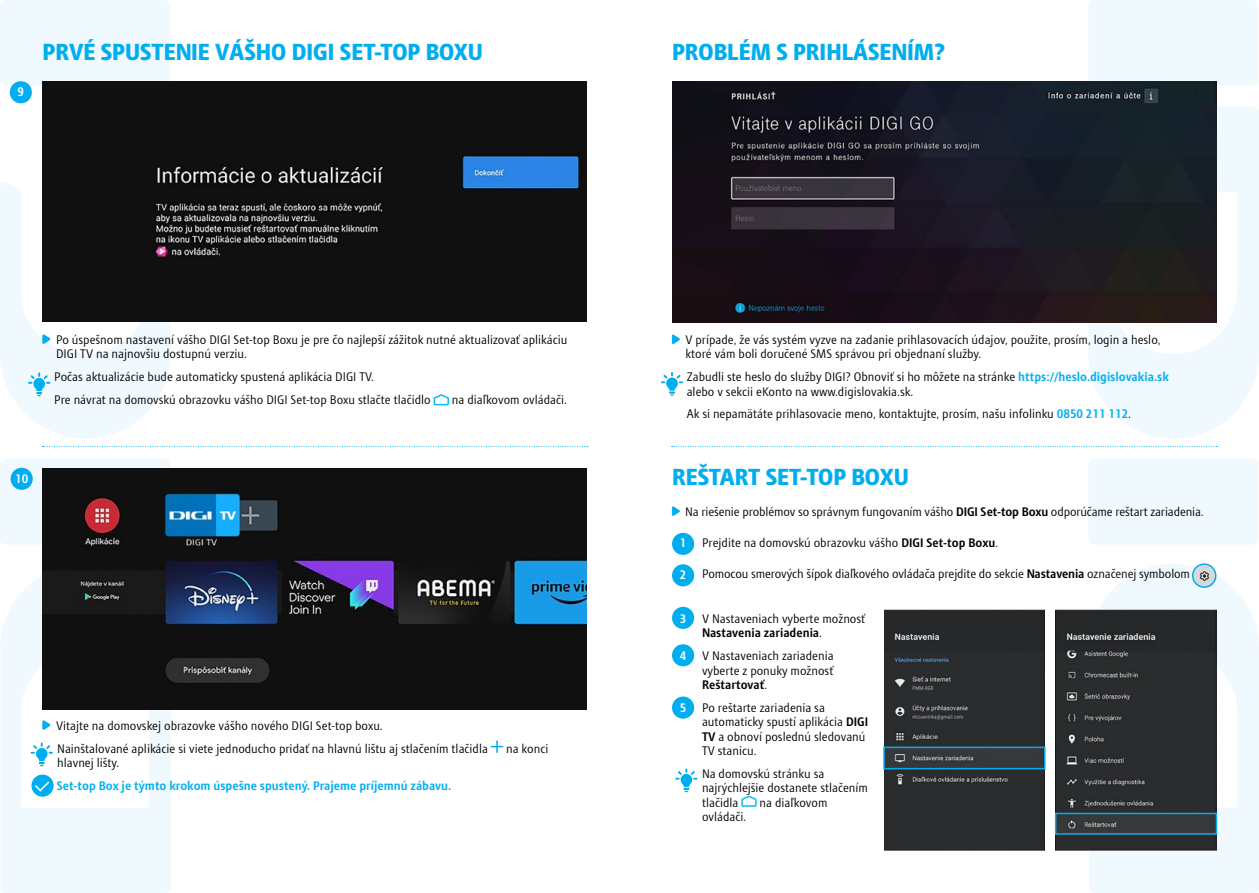
<style>
.page{position:relative;width:1259px;height:893px;background:#fff}
.page>*{position:absolute;margin:0;border:0;box-sizing:border-box;transform-origin:0 0}
.t1{font:800 22.5px "Modena";color:#00aeef}
.t2{font:12px/14.4px "Modena";color:#000}
.t3{font:700 12px "Modena";color:#00aeef}
.t4{font:700 12px "Modena";color:#fff}
.s1{font-weight:700;color:#00aeef}
.s2{font-weight:700}
</style>
<div class="page">
<svg style="left:0;top:0;width:171px;height:893px;fill:#eff9fe"></svg>
<svg style="left:1088px;top:0;width:171px;height:893px;fill:#eff9fe"></svg>
<svg style="left:671px;top:506px;width:9px;height:9px"></svg>
<svg style="left:43px;top:446px;width:545px;height:1px"></svg>
<svg style="left:671px;top:446px;width:546px;height:1px"></svg>
<svg style="left:42px;top:720px;width:9px;height:9px"></svg>
<svg style="left:491px;top:740px;width:12px;height:13px"></svg>
<svg style="left:741px;top:795px;width:16px;height:12px"></svg>
<svg style="left:671px;top:334px;width:9px;height:10px"></svg>
<img style="left:43px;top:468px;width:544px;height:241px">
<img style="left:672px;top:81px;width:544px;height:241px">
<svg style="left:31px;top:742px;width:22px;height:24px"></svg>
<svg style="left:675px;top:768px;width:22px;height:24px"></svg>
<svg style="left:661px;top:372px;width:22px;height:24px"></svg>
<img style="left:1192px;top:564px;width:23px;height:23px;border-radius:11px">
<div style="left:1192px;top:563px;width:24px;height:25px;border:2px solid #00aeef;border-radius:50%"></div>
<img style="left:884px;top:610px;width:160px;height:240px">
<div style="left:883px;top:747px;width:162px;height:22px;border:2px solid #00aeef"></div>
<img style="left:1056px;top:610px;width:160px;height:240px">
<div style="left:1055px;top:813px;width:162px;height:22px;border:2px solid #00aeef"></div>
<div style="left:672px;top:533px;width:22px;height:22px;background:#00aeef;border-radius:50%"></div>
<div style="left:672px;top:564px;width:22px;height:22px;background:#00aeef;border-radius:50%"></div>
<div style="left:672px;top:607px;width:22px;height:22px;background:#00aeef;border-radius:50%"></div>
<div style="left:672px;top:644px;width:22px;height:22px;background:#00aeef;border-radius:50%"></div>
<div style="left:672px;top:696px;width:22px;height:23px;background:#00aeef;border-radius:50%"></div>
<div style="left:11px;top:468px;width:22px;height:22px;background:#00aeef;border-radius:50%"></div>
<svg style="left:31px;top:775px;width:23px;height:22px"></svg>
<svg style="left:33px;top:780px;width:18px;height:13px"></svg>
<svg style="left:42px;top:334px;width:9px;height:9px"></svg>
<svg style="left:433px;top:394px;width:16px;height:12px"></svg>
<img style="left:43px;top:81px;width:544px;height:241px">
<svg style="left:28px;top:372px;width:22px;height:24px"></svg>
<div style="left:10px;top:81px;width:22px;height:22px;background:#00aeef;border-radius:50%"></div>
<p class="t4" style="left:18px;top:85px;width:8px">9</p>
<h1 class="t1" style="left:43px;top:38px;width:442px">PRVÉ SPUSTENIE VÁŠHO DIGI SET-TOP BOXU</h1>
<p class="t4" style="left:15px;top:471px;width:15px">10</p>
<p class="t2" style="left:56px;top:332px;width:513px">Po úspešnom nastavení vášho DIGI Set-top Boxu je pre čo najlepší zážitok nutné aktualizovať aplikáciu<br>DIGI TV na najnovšiu dostupnú verziu.</p>
<p class="t2" style="left:54px;top:365px;width:378px;line-height:23px">Počas aktualizácie bude automaticky spustená aplikácia DIGI TV.<br>Pre návrat na domovskú obrazovku vášho DIGI Set-top Boxu stlačte tlačidlo</p>
<p class="t2" style="left:452px;top:392px;width:116px">na diaľkovom ovládači.</p>
<p class="t2" style="left:56px;top:713px;width:433px;line-height:23.2px">Vitajte na domovskej obrazovke vášho nového DIGI Set-top boxu.<br>Nainštalované aplikácie si viete jednoducho pridať na hlavnú lištu aj stlačením tlačidla</p>
<p class="t2" style="left:57px;top:756px;width:63px">hlavnej lišty.</p>
<p class="t3" style="left:57px;top:778px;width:396px">Set-top Box je týmto krokom úspešne spustený. Prajeme príjemnú zábavu.</p>
<p class="t2" style="left:506px;top:741px;width:44px">na konci</p>
<h1 class="t1" style="left:672px;top:38px;width:275px">PROBLÉM S PRIHLÁSENÍM?</h1>
<p class="t2" style="left:685px;top:332px;width:476px">V prípade, že vás systém vyzve na zadanie prihlasovacích údajov, použite, prosím, login a heslo, ktoré vám boli doručené SMS správou pri objednaní služby.</p>
<p class="t2" style="left:687px;top:370px;width:484px">Zabudli ste heslo do služby DIGI? Obnoviť si ho môžete na stránke <span class="s1">https://heslo.digislovakia.sk </span>alebo v sekcii eKonto na www.digislovakia.sk.</p>
<p class="t2" style="left:687px;top:407px;width:446px">Ak si nepamätáte prihlasovacie meno, kontaktujte, prosím, našu infolinku <span class="s1">0850 211 112</span>.</p>
<h1 class="t1" style="left:672px;top:463px;width:238px">REŠTART SET-TOP BOXU</h1>
<p class="t2" style="left:685px;top:504px;width:520px">Na riešenie problémov so správnym fungovaním vášho <span class="s2">DIGI Set-top Boxu</span> odporúčame reštart zariadenia.</p>
<p class="t2" style="left:702px;top:535px;width:298px">Prejdite na domovskú obrazovku vášho <span class="s2">DIGI Set-top Boxu</span>.</p>
<p class="t2" style="left:702px;top:567px;width:489px">Pomocou smerových šípok diaľkového ovládača prejdite do sekcie <span class="s2">Nastavenia</span> označenej symbolom</p>
<p class="t4" style="left:680px;top:535px;width:8px">1</p>
<p class="t4" style="left:680px;top:567px;width:8px">2</p>
<p class="t4" style="left:680px;top:611px;width:8px">3</p>
<p class="t4" style="left:680px;top:648px;width:8px">4</p>
<p class="t2" style="left:702px;top:611px;width:165px">V Nastaveniach vyberte možnosť<br><span class="s2">Nastavenia zariadenia</span>.</p>
<p class="t2" style="left:702px;top:648px;width:133px;text-align:justify">V Nastaveniach zariadenia vyberte z ponuky možnosť <span class="s2">Reštartovať</span>.</p>
<p class="t2" style="left:702px;top:700px;width:168px">Po reštarte zariadenia sa automaticky spustí aplikácia <span class="s2">DIGI<br>TV</span> a obnoví poslednú sledovanú<br>TV stanicu.</p>
<p class="t2" style="left:702px;top:766px;width:167px">Na domovskú stránku sa najrýchlejšie dostanete stlačením tlačidla</p>
<p class="t4" style="left:680px;top:701px;width:8px">5</p>
<p class="t2" style="left:759px;top:795px;width:69px">na diaľkovom</p>
<p class="t2" style="left:702px;top:809px;width:46px">ovládači.</p>
</div>
